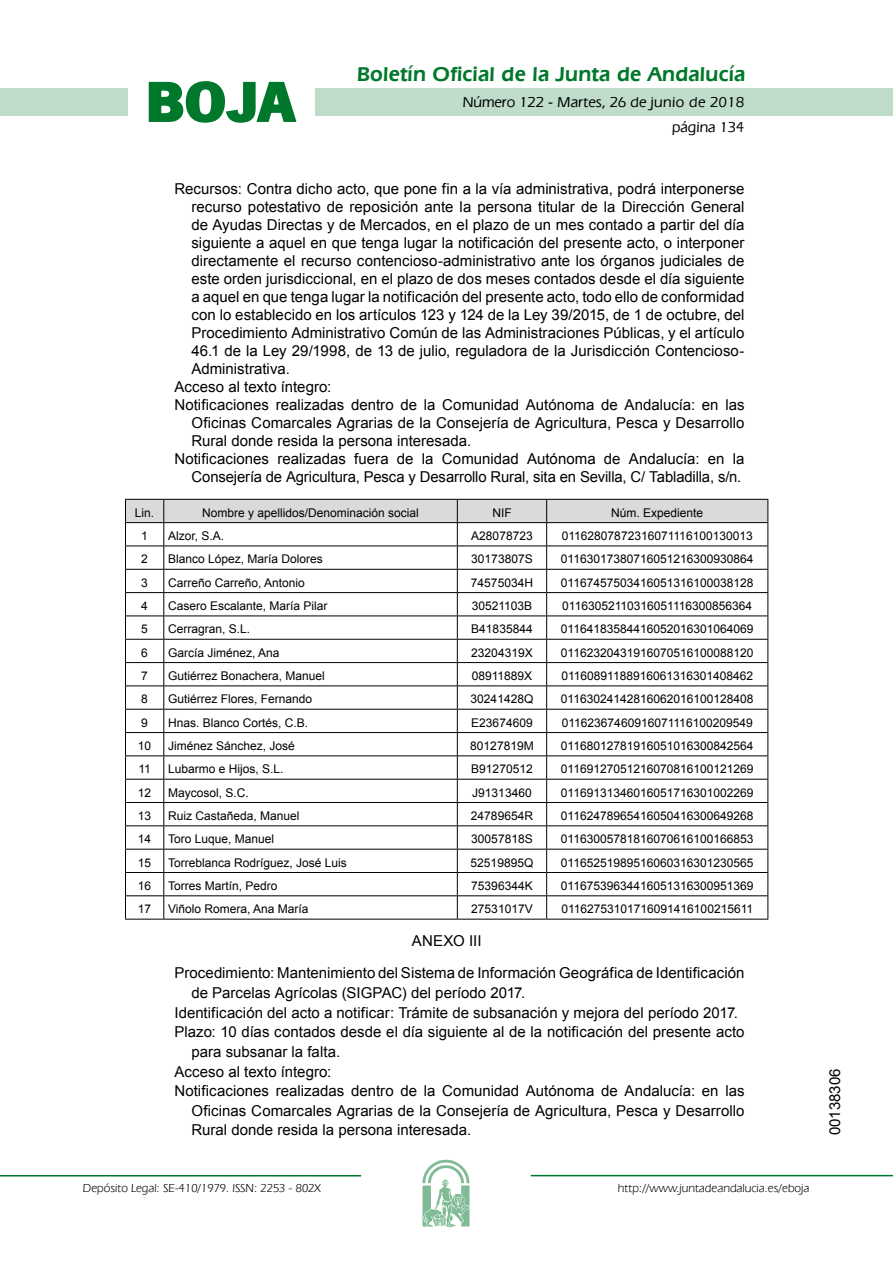
<style>
.page{position:relative;width:893px;height:1263px;background:#fff}
.page>*{position:absolute;margin:0;border:0;box-sizing:border-box;transform-origin:0 0}
.t1{font:700 57.75px "News Got T";color:#00782c;scale:1.14 1}
.t2{font:600 21px "Eras IT Cby BT";letter-spacing:.01em;color:#00782c}
.t3{font:15px/32.4px "Arial";color:#000}
.t4{font:500 15px/24.5px "Eras IT Cby BT";color:#000;text-align:right}
.t5{font:12px "Arial";color:#000}
.t6{font:12px "Eras IT Cby BT";color:#000}
</style>
<div class="page">
<div style="left:315px;top:88px;width:577px;height:28px;background:#bfddca"></div>
<div style="left:0;top:88px;width:128px;height:28px;background:#bfddca"></div>
<hr style="left:0;top:1175px;width:361px;height:2px;background:#00782c">
<svg style="left:422px;top:1159px;width:47px;height:68px"></svg>
<hr style="left:531px;top:1175px;width:361px;height:1px;background:#00782c">
<svg style="left:148px;top:81px;width:149px;height:42px"></svg>
<svg style="left:125px;top:499px;width:643px;height:420px"></svg>
<hr style="left:125px;top:919px;width:39px;height:1px;background:#000">
<hr style="left:164px;top:919px;width:293px;height:1px;background:#000">
<hr style="left:457px;top:919px;width:89px;height:1px;background:#000">
<hr style="left:546px;top:919px;width:222px;height:1px;background:#000">
<h1 class="t1" style="left:145px;top:68px;width:133px">BOJA</h1>
<h2 class="t2" style="left:357px;top:62px;width:390px">Boletín Oficial de la Junta de Andalucía</h2>
<p class="t4" style="left:463px;top:90px;width:283px">Número 122 - Martes, 26 de junio de 2018 página 134</p>
<p class="t3" style="left:174px;top:173px;width:571px">Recursos: Contra dicho acto, que pone fin a la vía administrativa, podrá interponerse</p>
<p class="t3" style="left:191px;top:191px;width:554px">recurso potestativo de reposición ante la persona titular de la Dirección General</p>
<p class="t3" style="left:191px;top:209px;width:554px">de Ayudas Directas y de Mercados, en el plazo de un mes contado a partir del día</p>
<p class="t3" style="left:191px;top:227px;width:554px">siguiente a aquel en que tenga lugar la notificación del presente acto, o interponer</p>
<p class="t3" style="left:191px;top:245px;width:554px">directamente el recurso contencioso-administrativo ante los órganos judiciales de</p>
<p class="t3" style="left:191px;top:263px;width:554px">este orden jurisdiccional, en el plazo de dos meses contados desde el día siguiente</p>
<p class="t3" style="left:191px;top:281px;width:554px">a aquel en que tenga lugar la notificación del presente acto, todo ello de conformidad</p>
<p class="t3" style="left:191px;top:299px;width:554px">con lo establecido en los artículos 123 y 124 de la Ley 39/2015, de 1 de octubre, del</p>
<p class="t3" style="left:191px;top:317px;width:554px">Procedimiento Administrativo Común de las Administraciones Públicas, y el artículo</p>
<p class="t3" style="left:191px;top:335px;width:554px">46.1 de la Ley 29/1998, de 13 de julio, reguladora de la Jurisdicción Contencioso-</p>
<p class="t3" style="left:191px;top:353px;width:100px">Administrativa.</p>
<p class="t3" style="left:174px;top:371px;width:158px">Acceso al texto íntegro:</p>
<p class="t3" style="left:174px;top:389px;width:571px">Notificaciones realizadas dentro de la Comunidad Autónoma de Andalucía: en las</p>
<p class="t3" style="left:191px;top:407px;width:554px">Oficinas Comarcales Agrarias de la Consejería de Agricultura, Pesca y Desarrollo</p>
<p class="t3" style="left:191px;top:425px;width:281px">Rural donde resida la persona interesada.</p>
<p class="t3" style="left:174px;top:443px;width:571px">Notificaciones realizadas fuera de la Comunidad Autónoma de Andalucía: en la</p>
<p class="t3" style="left:191px;top:461px;width:551px">Consejería de Agricultura, Pesca y Desarrollo Rural, sita en Sevilla, C/ Tabladilla, s/n.</p>
<p class="t5" style="left:135px;top:505px;width:21px">Lin.</p>
<p class="t5" style="left:202px;top:505px;width:218px">Nombre y apellidos/Denominación social</p>
<p class="t5" style="left:492px;top:505px;width:21px">NIF</p>
<p class="t5" style="left:611px;top:505px;width:94px">Núm. Expediente</p>
<p class="t5" style="left:141px;top:528px;width:8px">1</p>
<p class="t5" style="left:168px;top:528px;width:58px">Alzor, S.A.</p>
<p class="t5" style="left:471px;top:528px;width:63px">A28078723</p>
<p class="t5" style="left:561px;top:528px;width:192px">01162807872316071116100130013</p>
<p class="t5" style="left:141px;top:551px;width:8px">2</p>
<p class="t5" style="left:168px;top:551px;width:156px">Blanco López, María Dolores</p>
<p class="t5" style="left:471px;top:551px;width:63px">30173807S</p>
<p class="t5" style="left:561px;top:551px;width:194px">01163017380716051216300930864</p>
<p class="t5" style="left:141px;top:575px;width:8px">3</p>
<p class="t5" style="left:168px;top:575px;width:138px">Carreño Carreño, Antonio</p>
<p class="t5" style="left:471px;top:575px;width:64px">74575034H</p>
<p class="t5" style="left:561px;top:575px;width:194px">01167457503416051316100038128</p>
<p class="t5" style="left:141px;top:598px;width:8px">4</p>
<p class="t5" style="left:168px;top:598px;width:161px">Casero Escalante, María Pilar</p>
<p class="t5" style="left:471px;top:598px;width:62px">30521103B</p>
<p class="t5" style="left:562px;top:598px;width:191px">01163052110316051116300856364</p>
<p class="t5" style="left:141px;top:621px;width:8px">5</p>
<p class="t5" style="left:168px;top:621px;width:84px">Cerragran, S.L.</p>
<p class="t5" style="left:471px;top:621px;width:63px">B41835844</p>
<p class="t5" style="left:561px;top:621px;width:194px">01164183584416052016301064069</p>
<p class="t5" style="left:141px;top:645px;width:8px">6</p>
<p class="t5" style="left:168px;top:645px;width:113px">García Jiménez, Ana</p>
<p class="t5" style="left:471px;top:645px;width:63px">23204319X</p>
<p class="t5" style="left:561px;top:645px;width:194px">01162320431916070516100088120</p>
<p class="t5" style="left:141px;top:668px;width:8px">7</p>
<p class="t5" style="left:168px;top:668px;width:158px">Gutiérrez Bonachera, Manuel</p>
<p class="t5" style="left:471px;top:668px;width:62px">08911889X</p>
<p class="t5" style="left:561px;top:668px;width:193px">01160891188916061316301408462</p>
<p class="t5" style="left:141px;top:691px;width:8px">8</p>
<p class="t5" style="left:168px;top:691px;width:146px">Gutiérrez Flores, Fernando</p>
<p class="t5" style="left:470px;top:691px;width:64px">30241428Q</p>
<p class="t5" style="left:561px;top:691px;width:194px">01163024142816062016100128408</p>
<p class="t5" style="left:141px;top:714px;width:8px">9</p>
<p class="t5" style="left:168px;top:714px;width:142px">Hnas. Blanco Cortés, C.B.</p>
<p class="t5" style="left:471px;top:714px;width:63px">E23674609</p>
<p class="t5" style="left:561px;top:714px;width:192px">01162367460916071116100209549</p>
<p class="t5" style="left:138px;top:738px;width:15px">10</p>
<p class="t5" style="left:168px;top:738px;width:128px">Jiménez Sánchez, José</p>
<p class="t5" style="left:470px;top:738px;width:65px">80127819M</p>
<p class="t5" style="left:561px;top:738px;width:194px">01168012781916051016300842564</p>
<p class="t5" style="left:138px;top:761px;width:14px">11</p>
<p class="t5" style="left:168px;top:761px;width:117px">Lubarmo e Hijos, S.L.</p>
<p class="t5" style="left:471px;top:761px;width:63px">B91270512</p>
<p class="t5" style="left:561px;top:761px;width:194px">01169127051216070816100121269</p>
<p class="t5" style="left:138px;top:784px;width:15px">12</p>
<p class="t5" style="left:168px;top:784px;width:82px">Maycosol, S.C.</p>
<p class="t5" style="left:472px;top:784px;width:61px">J91313460</p>
<p class="t5" style="left:561px;top:784px;width:194px">01169131346016051716301002269</p>
<p class="t5" style="left:138px;top:808px;width:15px">13</p>
<p class="t5" style="left:168px;top:808px;width:133px">Ruiz Castañeda, Manuel</p>
<p class="t5" style="left:471px;top:808px;width:64px">24789654R</p>
<p class="t5" style="left:561px;top:808px;width:194px">01162478965416050416300649268</p>
<p class="t5" style="left:138px;top:831px;width:15px">14</p>
<p class="t5" style="left:168px;top:831px;width:108px">Toro Luque, Manuel</p>
<p class="t5" style="left:471px;top:831px;width:63px">30057818S</p>
<p class="t5" style="left:561px;top:831px;width:194px">01163005781816070616100166853</p>
<p class="t5" style="left:138px;top:854px;width:15px">15</p>
<p class="t5" style="left:168px;top:854px;width:180px">Torreblanca Rodríguez, José Luis</p>
<p class="t5" style="left:470px;top:854px;width:64px">52519895Q</p>
<p class="t5" style="left:561px;top:854px;width:194px">01165251989516060316301230565</p>
<p class="t5" style="left:138px;top:878px;width:15px">16</p>
<p class="t5" style="left:168px;top:878px;width:111px">Torres Martín, Pedro</p>
<p class="t5" style="left:471px;top:878px;width:63px">75396344K</p>
<p class="t5" style="left:561px;top:878px;width:194px">01167539634416051316300951369</p>
<p class="t5" style="left:138px;top:901px;width:15px">17</p>
<p class="t5" style="left:168px;top:901px;width:142px">Viñolo Romera, Ana María</p>
<p class="t5" style="left:471px;top:901px;width:63px">27531017V</p>
<p class="t5" style="left:561px;top:901px;width:193px">01162753101716091416100215611</p>
<p class="t3" style="left:174px;top:925px;width:571px;text-indent:237px">ANEXO III<br>Procedimiento: Mantenimiento del Sistema de Información Geográfica de Identificación</p>
<p class="t3" style="left:191px;top:977px;width:335px">de Parcelas Agrícolas (SIGPAC) del período 2017.</p>
<p class="t3" style="left:174px;top:996px;width:565px">Identificación del acto a notificar: Trámite de subsanación y mejora del período 2017.</p>
<p class="t3" style="left:174px;top:1016px;width:571px">Plazo: 10 días contados desde el día siguiente al de la notificación del presente acto</p>
<p class="t3" style="left:191px;top:1036px;width:150px">para subsanar la falta.</p>
<p class="t3" style="left:174px;top:1055px;width:158px">Acceso al texto íntegro:</p>
<p class="t3" style="left:174px;top:1075px;width:571px">Notificaciones realizadas dentro de la Comunidad Autónoma de Andalucía: en las</p>
<p class="t3" style="left:191px;top:1094px;width:554px">Oficinas Comarcales Agrarias de la Consejería de Agricultura, Pesca y Desarrollo</p>
<p class="t3" style="left:191px;top:1114px;width:281px">Rural donde resida la persona interesada.</p>
<p class="t6" style="left:83px;top:1181px;width:239px">Depósito Legal: SE-410/1979. ISSN: 2253 - 802X</p>
<p class="t6" style="left:618px;top:1181px;width:193px">http://www.juntadeandalucia.es/eboja</p>
<p class="t3" style="left:818px;top:1135px;width:68px;rotate:-90deg">00138306</p>
</div>
